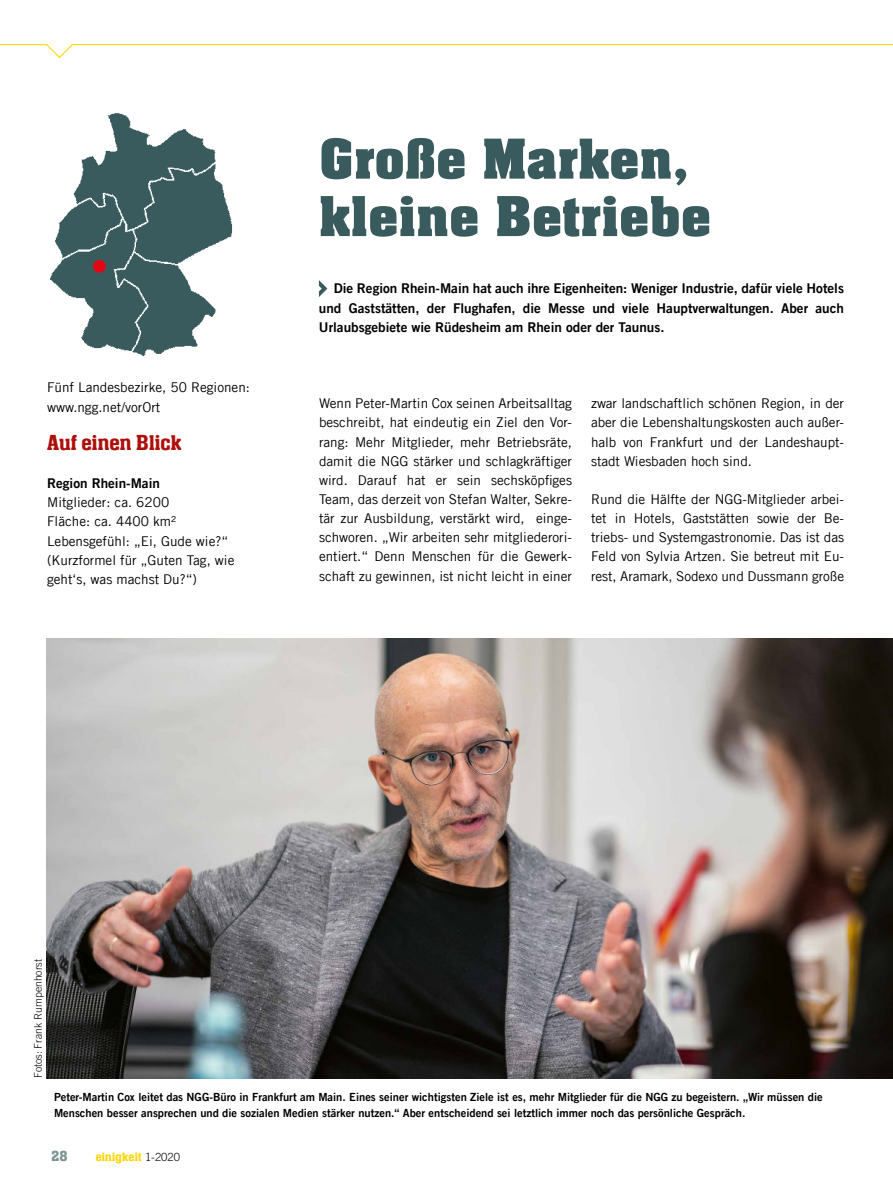
<style>
.page{position:relative;width:893px;height:1191px;background:#fff}
.page>*{position:absolute;margin:0;border:0;box-sizing:border-box;transform-origin:0 0}
.t1{font:700 60px/57.4px "Neue Aachen Pro";color:#3a5b5d}
.t2{font:500 22.5px "Aachen Pro";color:#ae0f0a}
.t3{font:500 15px "Aachen Pro";color:#7e9594}
.t4{font:13.5px/19.2px "Trade Gothic LT Com";color:#000;text-align:justify}
.t5{font:13.5px/19.2px "Trade Gothic LT Com Bd 2";color:#000;text-align:justify}
.t6{font:500 12.75px "Aachen Pro";letter-spacing:.02em;color:#ffd500}
.t7{font:11.25px/15.9px "Trade Gothic LT Com Bd 2";color:#000}
.t8{font:300 10.5px "Trade Gothic LT Com";color:#000}
.s1{font-family:"Trade Gothic LT Com";font-weight:300;font-size:11.25px;color:#000}
.s2{font-family:"Trade Gothic LT Com";font-weight:300;font-size:11.25px;color:#fff}
</style>
<div class="page">
<svg style="left:0;top:44px;width:893px;height:14px"></svg>
<img style="left:47px;top:638px;width:846px;height:440px">
<img style="left:50px;top:113px;width:183px;height:244px">
<svg style="left:319px;top:280px;width:8px;height:17px"></svg>
<div style="left:93px;top:260px;width:13px;height:13px;background:#e30613;border-radius:50%"></div>
<h1 class="t1" style="left:319px;top:132px;width:394px">Große Marken, kleine Betriebe</h1>
<p class="t4" style="left:47px;top:379px;width:204px">Fünf Landesbezirke, 50 Regionen: www.ngg.net/vorOrt</p>
<h2 class="t2" style="left:47px;top:432px;width:136px">Auf einen Blick</h2>
<p class="t5" style="left:47px;top:475px;width:114px">Region Rhein-Main</p>
<p class="t4" style="left:47px;top:494px;width:189px;text-align:left">Mitglieder: ca. 6200<br>Fläche: ca. 4400 km²<br>Lebensgefühl: „Ei, Gude wie?“ (Kurzformel für „Guten Tag, wie geht‘s, was machst Du?“)</p>
<p class="t5" style="left:319px;top:280px;width:527px;text-indent:15px">Die Region Rhein-Main hat auch ihre Eigenheiten: Weniger Industrie, dafür viele Hotels und Gaststätten, der Flughafen, die Messe und viele Hauptverwaltungen. Aber auch Urlaubsgebiete wie Rüdesheim am Rhein oder der Taunus.</p>
<p class="t4" style="left:319px;top:395px;width:255px">Wenn Peter-Martin Cox seinen Arbeitsalltag beschreibt, hat eindeutig ein Ziel den Vor&shy;rang: Mehr Mitglieder, mehr Betriebsräte, damit die NGG stärker und schlagkräftiger wird. Darauf hat er sein sechsköpfiges Team, das derzeit von Stefan Walter, Sekre&shy;tär zur Ausbildung, verstärkt wird, einge&shy;schworen. „Wir arbeiten sehr mitgliederori&shy;entiert.“ Denn Menschen für die Gewerk&shy;schaft zu gewinnen, ist nicht leicht in einer</p>
<p class="t4" style="left:591px;top:395px;width:254px">zwar landschaftlich schönen Region, in der aber die Lebenshaltungskosten auch außer&shy;halb von Frankfurt und der Landeshaupt&shy;stadt Wiesbaden hoch sind.</p>
<p class="t4" style="left:591px;top:491px;width:255px">Rund die Hälfte der NGG-Mitglieder arbei&shy;tet in Hotels, Gaststätten sowie der Be&shy;triebs- und Systemgastronomie. Das ist das Feld von Sylvia Artzen. Sie betreut mit Eu&shy;rest, Aramark, Sodexo und Dussmann große</p>
<p class="t8" style="left:32px;top:1078px;width:121px;rotate:-90deg">Fotos: Frank Rumpenhorst</p>
<p class="t7" style="left:54px;top:1089px;width:770px">Peter-Martin Cox leitet das NGG-Büro in Frankfurt am Main. Eines seiner wichtigsten Ziele ist es, mehr Mitglieder für die NGG zu begeistern. „Wir müssen die<br>Menschen besser ansprechen und die sozialen Medien stärker nutzen.“ Aber entscheidend sei letztlich immer noch das persönliche Gespräch.</p>
<p class="t3" style="left:52px;top:1149px;width:17px">28</p>
<p class="t6" style="left:96px;top:1151px;width:108px">einigkeit <span class="s1">1-2020</span> <span class="s2">019</span></p>
</div>
